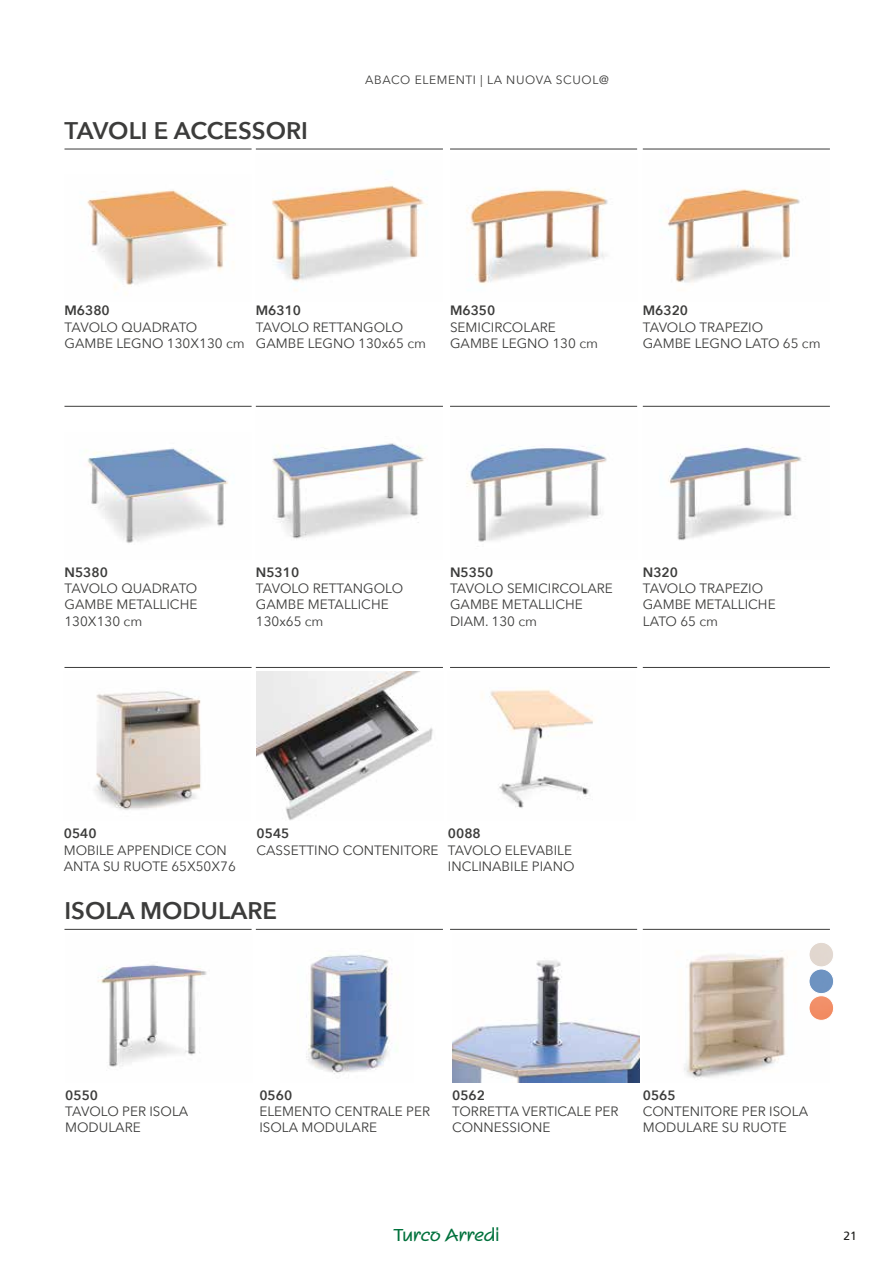
<style>
.page{position:relative;width:893px;height:1263px;background:#fff}
.page>*{position:absolute;margin:0;border:0;box-sizing:border-box;transform-origin:0 0}
.t1{font:600 24px "Avenir Next";color:#3c3c3b}
.t2{font:700 18px "Squire D";color:#00713c;scale:1.2 1}
.t3{font:13.5px/16.2px "Avenir Next";color:#3c3c3b}
.t4{font:600 13.5px "Avenir Next";color:#3c3c3b}
.t5{font:12px "Avenir Next";letter-spacing:.05em;color:#3c3c3b}
.t6{font:12px "Frutiger";color:#1d1d1b}
</style>
<div class="page">
<img style="left:466px;top:187px;width:142px;height:98px">
<img style="left:452px;top:960px;width:187px;height:122px">
<img style="left:466px;top:445px;width:141px;height:97px">
<img style="left:306px;top:954px;width:86px;height:120px">
<img style="left:87px;top:190px;width:142px;height:100px">
<img style="left:85px;top:448px;width:144px;height:95px">
<img style="left:660px;top:189px;width:140px;height:94px">
<img style="left:668px;top:445px;width:134px;height:96px">
<img style="left:94px;top:691px;width:107px;height:119px">
<img style="left:272px;top:184px;width:156px;height:107px">
<img style="left:272px;top:443px;width:154px;height:96px">
<hr style="left:64px;top:406px;width:188px;height:1px;background:#3c3c3b">
<hr style="left:64px;top:149px;width:188px;height:1px;background:#3c3c3b">
<hr style="left:64px;top:929px;width:188px;height:1px;background:#3c3c3b">
<hr style="left:64px;top:667px;width:188px;height:1px;background:#3c3c3b">
<hr style="left:450px;top:406px;width:187px;height:1px;background:#3c3c3b">
<hr style="left:450px;top:149px;width:187px;height:1px;background:#3c3c3b">
<hr style="left:450px;top:929px;width:187px;height:1px;background:#3c3c3b">
<hr style="left:450px;top:667px;width:187px;height:1px;background:#3c3c3b">
<hr style="left:256px;top:406px;width:187px;height:1px;background:#3c3c3b">
<hr style="left:256px;top:149px;width:187px;height:1px;background:#3c3c3b">
<hr style="left:256px;top:929px;width:187px;height:1px;background:#3c3c3b">
<hr style="left:256px;top:667px;width:187px;height:1px;background:#3c3c3b">
<hr style="left:643px;top:406px;width:187px;height:1px;background:#3c3c3b">
<hr style="left:643px;top:149px;width:187px;height:1px;background:#3c3c3b">
<hr style="left:643px;top:929px;width:187px;height:1px;background:#3c3c3b">
<hr style="left:643px;top:667px;width:187px;height:1px;background:#3c3c3b">
<img style="left:97px;top:964px;width:110px;height:103px">
<img style="left:257px;top:672px;width:176px;height:149px">
<img style="left:489px;top:689px;width:105px;height:119px">
<img style="left:684px;top:954px;width:104px;height:124px">
<img style="left:809px;top:942px;width:25px;height:25px;border-radius:12px">
<div style="left:809px;top:942px;width:25px;height:25px;border:1px solid #fff;border-radius:50%"></div>
<img style="left:809px;top:969px;width:25px;height:25px;border-radius:12px">
<div style="left:809px;top:969px;width:25px;height:25px;border:1px solid #fff;border-radius:50%"></div>
<img style="left:809px;top:996px;width:25px;height:24px;border-radius:12px">
<div style="left:809px;top:995px;width:25px;height:26px;border:1px solid #fff;border-radius:50%"></div>
<h1 class="t1" style="left:64px;top:110px;width:245px">TAVOLI E ACCESSORI</h1>
<p class="t5" style="left:365px;top:70px;width:245px">ABACO ELEMENTI | LA NUOVA SCUOL@</p>
<p class="t4" style="left:64px;top:299px;width:47px">M6380</p>
<p class="t3" style="left:64px;top:318px;width:182px">TAVOLO QUADRATO<br>GAMBE LEGNO 130X130 cm</p>
<p class="t4" style="left:256px;top:299px;width:47px">M6310</p>
<p class="t3" style="left:256px;top:318px;width:172px">TAVOLO RETTANGOLO<br>GAMBE LEGNO 130x65 cm</p>
<p class="t4" style="left:450px;top:299px;width:47px">M6350</p>
<p class="t3" style="left:450px;top:318px;width:149px">SEMICIRCOLARE<br>GAMBE LEGNO 130 cm</p>
<p class="t4" style="left:643px;top:299px;width:47px">M6320</p>
<p class="t3" style="left:643px;top:318px;width:179px">TAVOLO TRAPEZIO<br>GAMBE LEGNO LATO 65 cm</p>
<p class="t4" style="left:64px;top:561px;width:45px">N5380</p>
<p class="t3" style="left:64px;top:580px;width:134px;text-align:justify">TAVOLO QUADRATO GAMBE METALLICHE 130X130 cm</p>
<p class="t4" style="left:256px;top:561px;width:45px">N5310</p>
<p class="t3" style="left:256px;top:580px;width:149px">TAVOLO RETTANGOLO<br>GAMBE METALLICHE<br>130x65 cm</p>
<p class="t4" style="left:450px;top:561px;width:45px">N5350</p>
<p class="t3" style="left:450px;top:580px;width:164px">TAVOLO SEMICIRCOLARE<br>GAMBE METALLICHE<br>DIAM. 130 cm</p>
<p class="t4" style="left:643px;top:561px;width:37px">N320</p>
<p class="t3" style="left:643px;top:580px;width:134px">TAVOLO TRAPEZIO<br>GAMBE METALLICHE<br>LATO 65 cm</p>
<p class="t4" style="left:64px;top:822px;width:34px">0540</p>
<p class="t3" style="left:64px;top:841px;width:174px">MOBILE APPENDICE CON<br>ANTA SU RUOTE 65X50X76</p>
<p class="t4" style="left:257px;top:822px;width:34px">0545</p>
<p class="t3" style="left:257px;top:841px;width:183px">CASSETTINO CONTENITORE</p>
<p class="t4" style="left:448px;top:822px;width:34px">0088</p>
<p class="t3" style="left:448px;top:841px;width:128px">TAVOLO ELEVABILE<br>INCLINABILE PIANO</p>
<h1 class="t1" style="left:64px;top:890px;width:214px">ISOLA MODULARE</h1>
<p class="t4" style="left:65px;top:1084px;width:34px">0550</p>
<p class="t3" style="left:65px;top:1103px;width:125px">TAVOLO PER ISOLA<br>MODULARE</p>
<p class="t4" style="left:259px;top:1084px;width:34px">0560</p>
<p class="t3" style="left:259px;top:1103px;width:172px">ELEMENTO CENTRALE PER<br>ISOLA MODULARE</p>
<p class="t4" style="left:452px;top:1084px;width:34px">0562</p>
<p class="t3" style="left:452px;top:1103px;width:168px">TORRETTA VERTICALE PER<br>CONNESSIONE</p>
<p class="t4" style="left:643px;top:1084px;width:34px">0565</p>
<p class="t3" style="left:643px;top:1103px;width:167px">CONTENITORE PER ISOLA<br>MODULARE SU RUOTE</p>
<h2 class="t2" style="left:394px;top:1225px;width:90px">Turco Arredi</h2>
<p class="t6" style="left:844px;top:1229px;width:15px">21</p>
</div>
